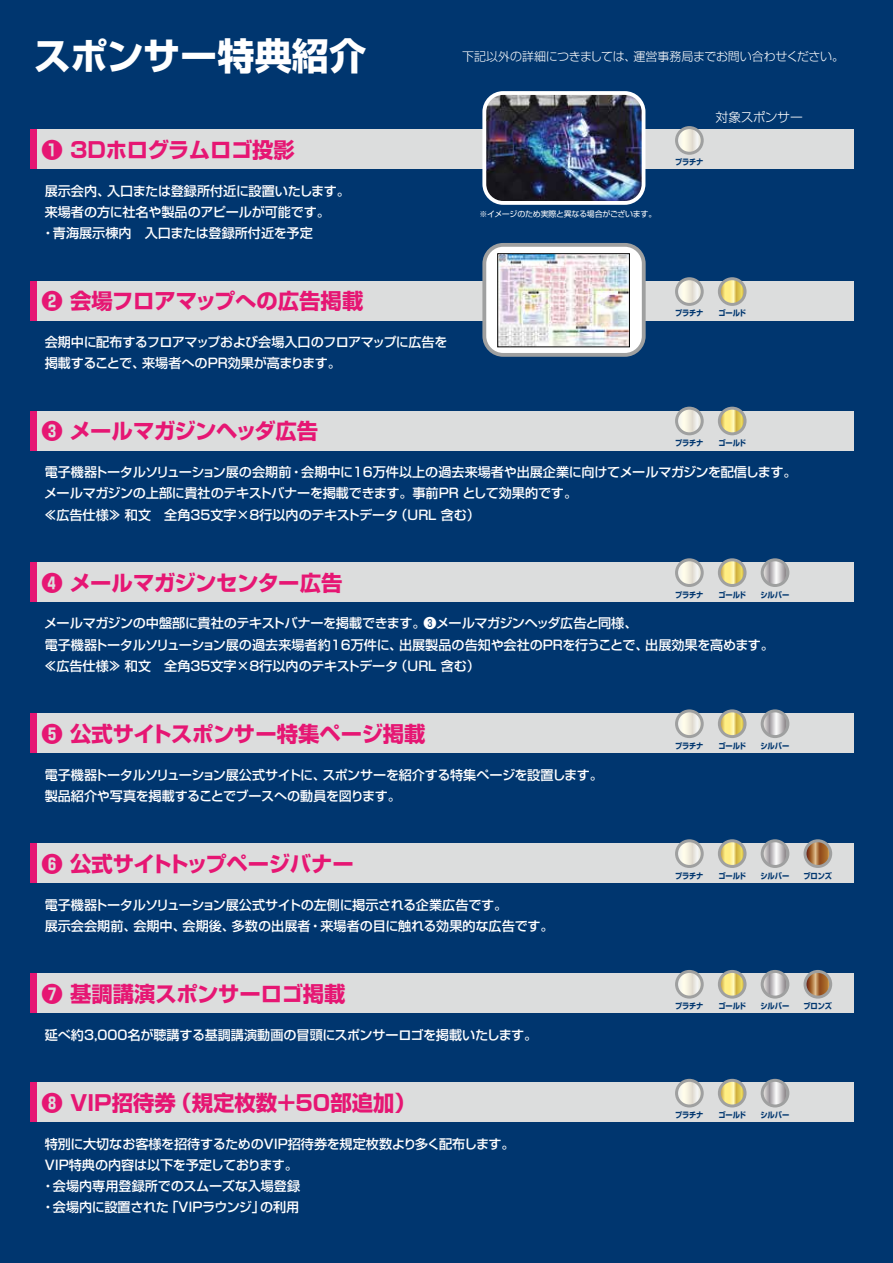
<style>
.page{position:relative;width:893px;height:1263px;background:#00366f}
.page>*{position:absolute;margin:0;border:0;box-sizing:border-box;transform-origin:0 0}
.t1{font:700 37.2px "Shin Go Pro";color:#fff}
.t2{font:700 21.3px "Shin Go Pro";letter-spacing:-.005em;color:#e61673}
.t3{font:500 13.2px/21.1px "Shin Go Pro";letter-spacing:-.015em;color:#fff}
.t4{font:300 12.9px "Shin Go Pro";letter-spacing:-.03em;color:#fff}
.t5{font:300 12px "Shin Go Pro";letter-spacing:-.02em;color:#fff}
.t6{font:700 8.1px "Shin Go Pro";letter-spacing:-.02em;color:#00366f;scale:.9 1}
.t7{font:7.95px "Shin Go Pro";letter-spacing:-.04em;color:#fff}
</style>
<div class="page">
<div style="left:30px;top:129px;width:823px;height:40px;background:#dcdddd"></div>
<div style="left:30px;top:129px;width:7px;height:40px;background:#e61673"></div>
<div style="left:30px;top:281px;width:823px;height:39px;background:#dcdddd"></div>
<div style="left:30px;top:281px;width:7px;height:39px;background:#e61673"></div>
<div style="left:30px;top:411px;width:823px;height:39px;background:#dcdddd"></div>
<div style="left:30px;top:411px;width:7px;height:39px;background:#e61673"></div>
<div style="left:30px;top:562px;width:823px;height:40px;background:#dcdddd"></div>
<div style="left:30px;top:562px;width:7px;height:40px;background:#e61673"></div>
<div style="left:30px;top:714px;width:823px;height:39px;background:#dcdddd"></div>
<div style="left:30px;top:714px;width:7px;height:39px;background:#e61673"></div>
<div style="left:30px;top:844px;width:823px;height:39px;background:#dcdddd"></div>
<div style="left:30px;top:844px;width:7px;height:39px;background:#e61673"></div>
<div style="left:30px;top:973px;width:823px;height:40px;background:#dcdddd"></div>
<div style="left:30px;top:973px;width:7px;height:40px;background:#e61673"></div>
<div style="left:30px;top:1082px;width:823px;height:40px;background:#dcdddd"></div>
<div style="left:30px;top:1082px;width:7px;height:40px;background:#e61673"></div>
<svg style="left:676px;top:279px;width:26px;height:25px"></svg>
<div style="left:675px;top:277px;width:29px;height:29px;border:3px solid #9fa0a0;border-radius:50%"></div>
<svg style="left:719px;top:279px;width:26px;height:25px"></svg>
<div style="left:718px;top:277px;width:28px;height:29px;border:3px solid #9fa0a0;border-radius:50%"></div>
<svg style="left:676px;top:408px;width:26px;height:26px"></svg>
<div style="left:675px;top:407px;width:29px;height:28px;border:3px solid #9fa0a0;border-radius:50%"></div>
<svg style="left:719px;top:408px;width:26px;height:26px"></svg>
<div style="left:718px;top:407px;width:28px;height:28px;border:3px solid #9fa0a0;border-radius:50%"></div>
<svg style="left:676px;top:560px;width:26px;height:25px"></svg>
<div style="left:675px;top:558px;width:29px;height:29px;border:3px solid #9fa0a0;border-radius:50%"></div>
<svg style="left:719px;top:560px;width:26px;height:25px"></svg>
<div style="left:718px;top:558px;width:28px;height:29px;border:3px solid #9fa0a0;border-radius:50%"></div>
<svg style="left:762px;top:560px;width:26px;height:25px"></svg>
<div style="left:761px;top:558px;width:28px;height:29px;border:3px solid #9fa0a0;border-radius:50%"></div>
<svg style="left:676px;top:711px;width:26px;height:25px"></svg>
<div style="left:675px;top:709px;width:29px;height:29px;border:3px solid #9fa0a0;border-radius:50%"></div>
<svg style="left:719px;top:711px;width:26px;height:25px"></svg>
<div style="left:718px;top:709px;width:28px;height:29px;border:3px solid #9fa0a0;border-radius:50%"></div>
<svg style="left:762px;top:711px;width:26px;height:25px"></svg>
<div style="left:761px;top:709px;width:28px;height:29px;border:3px solid #9fa0a0;border-radius:50%"></div>
<svg style="left:676px;top:841px;width:26px;height:25px"></svg>
<div style="left:675px;top:839px;width:29px;height:29px;border:3px solid #9fa0a0;border-radius:50%"></div>
<svg style="left:719px;top:841px;width:26px;height:25px"></svg>
<div style="left:718px;top:839px;width:28px;height:29px;border:3px solid #9fa0a0;border-radius:50%"></div>
<svg style="left:762px;top:841px;width:26px;height:25px"></svg>
<div style="left:761px;top:839px;width:28px;height:29px;border:3px solid #9fa0a0;border-radius:50%"></div>
<svg style="left:805px;top:841px;width:26px;height:25px"></svg>
<div style="left:803px;top:839px;width:29px;height:29px;border:3px solid #9fa0a0;border-radius:50%"></div>
<svg style="left:676px;top:971px;width:26px;height:26px"></svg>
<div style="left:675px;top:970px;width:29px;height:28px;border:3px solid #9fa0a0;border-radius:50%"></div>
<svg style="left:719px;top:971px;width:26px;height:26px"></svg>
<div style="left:718px;top:970px;width:28px;height:28px;border:3px solid #9fa0a0;border-radius:50%"></div>
<svg style="left:762px;top:971px;width:26px;height:26px"></svg>
<div style="left:761px;top:970px;width:28px;height:28px;border:3px solid #9fa0a0;border-radius:50%"></div>
<svg style="left:805px;top:971px;width:26px;height:26px"></svg>
<div style="left:803px;top:970px;width:29px;height:28px;border:3px solid #9fa0a0;border-radius:50%"></div>
<svg style="left:676px;top:1080px;width:26px;height:26px"></svg>
<div style="left:675px;top:1079px;width:29px;height:28px;border:3px solid #9fa0a0;border-radius:50%"></div>
<svg style="left:719px;top:1080px;width:26px;height:26px"></svg>
<div style="left:718px;top:1079px;width:28px;height:28px;border:3px solid #9fa0a0;border-radius:50%"></div>
<svg style="left:762px;top:1080px;width:26px;height:26px"></svg>
<div style="left:761px;top:1079px;width:28px;height:28px;border:3px solid #9fa0a0;border-radius:50%"></div>
<svg style="left:676px;top:128px;width:26px;height:25px"></svg>
<div style="left:675px;top:126px;width:29px;height:29px;border:3px solid #9fa0a0;border-radius:50%"></div>
<div style="left:484px;top:245px;width:160px;height:110px;background:#fff;border-radius:19px"></div>
<div style="left:482px;top:243px;width:164px;height:114px;border:4px solid #9fa0a0;border-radius:19px"></div>
<img style="left:499px;top:255px;width:129px;height:90px">
<div style="left:497px;top:253px;width:133px;height:94px;border:1px solid #000"></div>
<img style="left:487px;top:96px;width:153px;height:104px">
<div style="left:482px;top:91px;width:163px;height:114px;border:4px solid #fff;border-radius:19px"></div>
<h1 class="t1" style="left:34px;top:27px;width:334px">スポンサー特典紹介</h1>
<h2 class="t2" style="left:42px;top:133px;width:255px">❶ 3Dホログラムロゴ投影</h2>
<p class="t3" style="left:41px;top:178px;width:310px">展示会内、入口または登録所付近に設置いたします。来場者の方に社名や製品のアピールが可能です。<br>・青海展示棟内　入口または登録所付近を予定</p>
<p class="t5" style="left:462px;top:46px;width:383px">下記以外の詳細につきましては、運営事務局までお問い合わせください。</p>
<p class="t7" style="left:479px;top:208px;width:178px">※イメージのため実際と異なる場合がございます。</p>
<p class="t4" style="left:716px;top:106px;width:89px">対象スポンサー</p>
<p class="t6" style="left:675px;top:156px;width:33px">プラチナ</p>
<h2 class="t2" style="left:42px;top:284px;width:323px">❷ 会場フロアマップへの広告掲載</h2>
<p class="t3" style="left:45px;top:330px;width:404px">会期中に配布するフロアマップおよび会場入口のフロアマップに広告を掲載することで、来場者へのPR効果が高まります。</p>
<p class="t6" style="left:675px;top:307px;width:33px">プラチナ</p>
<p class="t6" style="left:718px;top:307px;width:32px">ゴールド</p>
<h2 class="t2" style="left:42px;top:414px;width:278px">❸ メールマガジンヘッダ広告</h2>
<p class="t3" style="left:44px;top:460px;width:754px">電子機器トータルソリューション展の会期前・会期中に16万件以上の過去来場者や出展企業に向けてメールマガジンを配信します。メールマガジンの上部に貴社のテキストバナーを掲載できます。事前PR として効果的です。<br>≪広告仕様≫ 和文　全角35文字×8行以内のテキストデータ（URL 含む）</p>
<p class="t6" style="left:675px;top:436px;width:33px">プラチナ</p>
<p class="t6" style="left:718px;top:436px;width:32px">ゴールド</p>
<h2 class="t2" style="left:42px;top:566px;width:302px">❹ メールマガジンセンター広告</h2>
<p class="t3" style="left:44px;top:611px;width:732px">メールマガジンの中盤部に貴社のテキストバナーを掲載できます。❸メールマガジンヘッダ広告と同様、<br>電子機器トータルソリューション展の過去来場者約16万件に、出展製品の告知や会社のPRを行うことで、出展効果を高めます。≪広告仕様≫ 和文　全角35文字×8行以内のテキストデータ（URL 含む）</p>
<p class="t6" style="left:675px;top:588px;width:33px">プラチナ</p>
<p class="t6" style="left:718px;top:588px;width:32px">ゴールド</p>
<p class="t6" style="left:760px;top:588px;width:34px">シルバー</p>
<h2 class="t2" style="left:42px;top:717px;width:385px">❺ 公式サイトスポンサー特集ページ掲載</h2>
<p class="t3" style="left:45px;top:763px;width:560px">電子機器トータルソリューション展公式サイトに、スポンサーを紹介する特集ページを設置します。製品紹介や写真を掲載することでブースへの動員を図ります。</p>
<h2 class="t2" style="left:42px;top:847px;width:314px">❻ 公式サイトトップページバナー</h2>
<p class="t3" style="left:45px;top:892px;width:510px">電子機器トータルソリューション展公式サイトの左側に掲示される企業広告です。<br>展示会会期前、会期中、会期後、多数の出展者・来場者の目に触れる効果的な広告です。</p>
<h2 class="t2" style="left:42px;top:977px;width:306px">❼ 基調講演スポンサーロゴ掲載</h2>
<p class="t3" style="left:45px;top:1023px;width:494px">延べ約3,000名が聴講する基調講演動画の冒頭にスポンサーロゴを掲載いたします。</p>
<h2 class="t2" style="left:42px;top:1086px;width:376px">❽ VIP招待券（規定枚数＋50部追加）</h2>
<p class="t3" style="left:41px;top:1131px;width:475px">特別に大切なお客様を招待するためのVIP招待券を規定枚数より多く配布します。<br>VIP特典の内容は以下を予定しております。<br>・会場内専用登録所でのスムーズな入場登録<br>・会場内に設置された「VIPラウンジ」の利用</p>
<p class="t6" style="left:675px;top:739px;width:33px">プラチナ</p>
<p class="t6" style="left:718px;top:739px;width:32px">ゴールド</p>
<p class="t6" style="left:760px;top:739px;width:34px">シルバー</p>
<p class="t6" style="left:675px;top:869px;width:33px">プラチナ</p>
<p class="t6" style="left:718px;top:869px;width:32px">ゴールド</p>
<p class="t6" style="left:760px;top:869px;width:34px">シルバー</p>
<p class="t6" style="left:803px;top:869px;width:33px">ブロンズ</p>
<p class="t6" style="left:675px;top:1000px;width:33px">プラチナ</p>
<p class="t6" style="left:718px;top:1000px;width:32px">ゴールド</p>
<p class="t6" style="left:760px;top:1000px;width:34px">シルバー</p>
<p class="t6" style="left:803px;top:1000px;width:33px">ブロンズ</p>
<p class="t6" style="left:675px;top:1108px;width:33px">プラチナ</p>
<p class="t6" style="left:718px;top:1108px;width:32px">ゴールド</p>
<p class="t6" style="left:760px;top:1108px;width:34px">シルバー</p>
</div>
